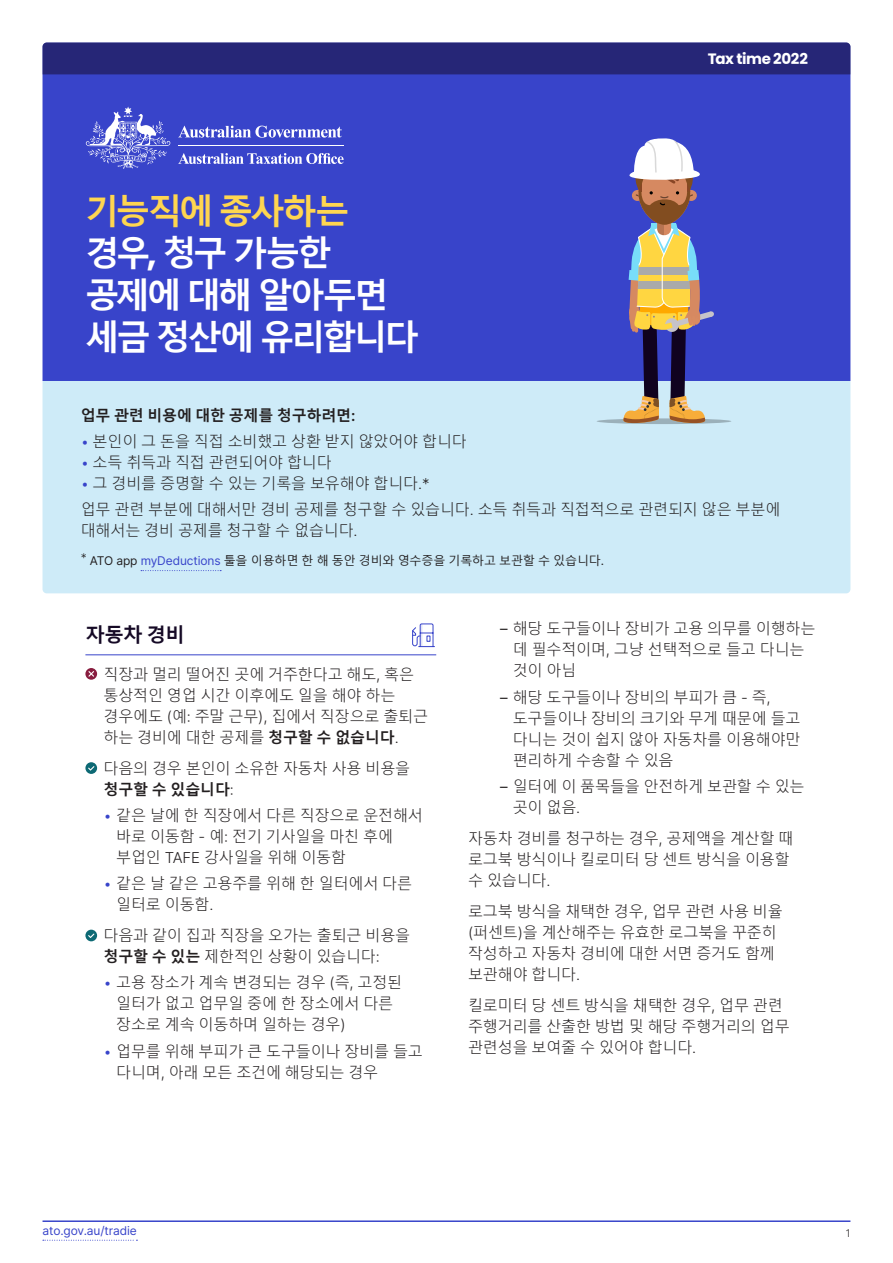
<style>
.page{position:relative;width:893px;height:1263px;background:#fff}
.page>*{position:absolute;margin:0;border:0;box-sizing:border-box;transform-origin:0 0}
.h2_occupations{font:700 34.5px/42px "Malgun Gothic";letter-spacing:-.09em;color:#fff}
.h3_rule_under__icon{font:700 19.5px "Malgun Gothic";color:#150925}
.p_icon{font:300 15px/21px "Malgun Gothic";letter-spacing:-.01em;color:#231f20}
.t1{font:700 15px "Malgun Gothic";letter-spacing:-.01em;color:#231f20}
.h1_factsheet_header{font:700 15px "Poppins";letter-spacing:-.025em;color:#fff}
.p_note{font:12px "Malgun Gothic";letter-spacing:-.01em;color:#231f20}
.t2{font:12px "Inter";letter-spacing:-.01em;color:#3844ca}
.t3{font:300 10.5px "Inter";color:#231f20}
.s1{color:#ffd650}
.s2{font-family:"Poppins"}
.s3{font-family:"Inter";font-weight:600}
.s4{font-family:"Inter";color:#3844ca}
.s5{font-family:"Inter"}
.s6{font-weight:700}
.s7{font-family:"Inter";font-weight:400}
</style>
<div class="page">
<hr style="left:43px;top:1220px;width:807px;height:2px;background:#3844ca">
<div style="left:43px;top:74px;width:807px;height:307px;background:#3844ca"></div>
<svg style="left:178px;top:126px;width:164px;height:12px"></svg>
<svg style="left:86px;top:107px;width:84px;height:62px;background:#666fd6"></svg>
<hr style="left:178px;top:145px;width:166px;height:1px;background:#fff">
<svg style="left:178px;top:153px;width:166px;height:11px"></svg>
<div style="left:43px;top:43px;width:807px;height:31px;background:#262677"></div>
<svg style="left:43px;top:1240px;width:94px;height:1px"></svg>
<div style="left:43px;top:381px;width:807px;height:212px;background:#ceebf8"></div>
<svg style="left:141px;top:570px;width:80px;height:1px"></svg>
<hr style="left:85px;top:654px;width:351px;height:1px;background:#3844ca">
<svg style="left:412px;top:623px;width:23px;height:24px"></svg>
<svg style="left:85px;top:668px;width:12px;height:12px"></svg>
<svg style="left:88px;top:671px;width:6px;height:6px"></svg>
<svg style="left:85px;top:762px;width:12px;height:12px"></svg>
<svg style="left:88px;top:766px;width:6px;height:4px"></svg>
<div style="left:85px;top:930px;width:12px;height:11px;background:#0d6974;border-radius:50%"></div>
<svg style="left:88px;top:933px;width:6px;height:5px"></svg>
<svg style="left:597px;top:418px;width:134px;height:6px"></svg>
<svg style="left:618px;top:136px;width:96px;height:287px;background:#88809e"></svg>
<h2 class="h2_occupations" style="left:85px;top:191px;width:335px"><span class="s1">기능직에 종사하는 </span>경우<span class="s2">,</span> 청구 가능한 공제에 대해 알아두면 세금 정산에 유리합니다</h2>
<h1 class="h1_factsheet_header" style="left:708px;top:50px;width:102px">Tax time 2022</h1>
<p class="t1" style="left:81px;top:407px;width:276px">업무 관련 비용에 대한 공제를 청구하려면<span class="s3">:</span></p>
<p class="p_icon" style="left:81px;top:431px;width:388px"><span class="s4">•</span> 본인이 그 돈을 직접 소비했고 상환 받지 않았어야 합니다</p>
<p class="p_icon" style="left:81px;top:452px;width:253px"><span class="s4">•</span> 소득 취득과 직접 관련되어야 합니다</p>
<p class="p_icon" style="left:81px;top:473px;width:350px"><span class="s4">•</span> 그 경비를 증명할 수 있는 기록을 보유해야 합니다<span class="s5">.*</span></p>
<p class="p_icon" style="left:81px;top:499px;width:701px">업무 관련 부분에 대해서만 경비 공제를 청구할 수 있습니다<span class="s5">.</span> 소득 취득과 직접적으로 관련되지 않은 부분에 대해서는 경비 공제를 청구할 수 없습니다<span class="s5">.</span></p>
<p class="p_note" style="left:81px;top:554px;width:525px"><sup>*</sup> <span class="s5">ATO app</span> <span class="s4">myDeductions</span> 툴을 이용하면 한 해 동안 경비와 영수증을 기록하고 보관할 수 있습니다<span class="s5">.</span></p>
<h3 class="h3_rule_under__icon" style="left:85px;top:623px;width:101px">자동차 경비</h3>
<p class="p_icon" style="left:103px;top:664px;width:326px">직장과 멀리 떨어진 곳에 거주한다고 해도<span class="s5">,</span> 혹은 통상적인 영업 시간 이후에도 일을 해야 하는 경우에도 <span class="s5">(</span>예<span class="s5">:</span> 주말 근무<span class="s5">),</span> 집에서 직장으로 출퇴근 하는 경비에 대한 공제를 <span class="s6">청구할 수 없습니다</span><span class="s5">.</span></p>
<p class="p_icon" style="left:103px;top:758px;width:308px">다음의 경우 본인이 소유한 자동차 사용 비용을 <span class="s6">청구할 수 있습니다</span><span class="s5">:</span></p>
<p class="p_icon" style="left:116px;top:805px;width:308px;text-indent:-13px"><span class="s4">•</span> 같은 날에 한 직장에서 다른 직장으로 운전해서 바로 이동함 <span class="s5">-</span> 예<span class="s5">:</span> 전기 기사일을 마친 후에 부업인 <span class="s5">TAFE</span> 강사일을 위해 이동함</p>
<p class="p_icon" style="left:116px;top:873px;width:297px;text-indent:-13px"><span class="s4">•</span> 같은 날 같은 고용주를 위해 한 일터에서 다른 일터로 이동함<span class="s5">.</span></p>
<p class="p_icon" style="left:103px;top:926px;width:308px">다음과 같이 집과 직장을 오가는 출퇴근 비용을 <span class="s6">청구할 수 있는</span> 제한적인 상황이 있습니다<span class="s5">:</span></p>
<p class="p_icon" style="left:116px;top:973px;width:287px;text-indent:-13px"><span class="s4">•</span> 고용 장소가 계속 변경되는 경우 <span class="s5">(</span>즉<span class="s5">,</span> 고정된 일터가 없고 업무일 중에 한 장소에서 다른 장소로 계속 이동하며 일하는 경우<span class="s5">)</span></p>
<p class="p_icon" style="left:116px;top:1041px;width:308px;text-indent:-13px"><span class="s4">•</span> 업무를 위해 부피가 큰 도구들이나 장비를 들고 다니며<span class="s5">,</span> 아래 모든 조건에 해당되는 경우</p>
<p class="p_icon" style="left:513px;top:619px;width:304px;text-indent:-13px"><span class="s7">–</span> 해당 도구들이나 장비가 고용 의무를 이행하는 데 필수적이며<span class="s5">,</span> 그냥 선택적으로 들고 다니는 것이 아님</p>
<p class="p_icon" style="left:513px;top:687px;width:289px;text-indent:-13px"><span class="s7">–</span> 해당 도구들이나 장비의 부피가 큼 <span class="s5">-</span> 즉<span class="s5">, </span>도구들이나 장비의 크기와 무게 때문에 들고 다니는 것이 쉽지 않아 자동차를 이용해야만 편리하게 수송할 수 있음</p>
<p class="p_icon" style="left:513px;top:776px;width:293px;text-indent:-13px"><span class="s7">–</span> 일터에 이 품목들을 안전하게 보관할 수 있는 곳이 없음<span class="s5">.</span></p>
<p class="p_icon" style="left:468px;top:828px;width:327px">자동차 경비를 청구하는 경우<span class="s5">,</span> 공제액을 계산할 때 로그북 방식이나 킬로미터 당 센트 방식을 이용할 수 있습니다<span class="s5">.</span></p>
<p class="p_icon" style="left:468px;top:901px;width:316px">로그북 방식을 채택한 경우<span class="s5">,</span> 업무 관련 사용 비율 <span class="s5">(</span>퍼센트<span class="s5">)</span>을 계산해주는 유효한 로그북을 꾸준히 작성하고 자동차 경비에 대한 서면 증거도 함께 보관해야 합니다<span class="s5">.</span></p>
<p class="p_icon" style="left:468px;top:995px;width:323px">킬로미터 당 센트 방식을 채택한 경우<span class="s5">,</span> 업무 관련 주행거리를 산출한 방법 및 해당 주행거리의 업무 관련성을 보여줄 수 있어야 합니다<span class="s5">.</span></p>
<p class="t2" style="left:43px;top:1222px;width:96px">ato.gov.au/tradie</p>
<p class="t3" style="left:846px;top:1225px;width:6px">1</p>
</div>
